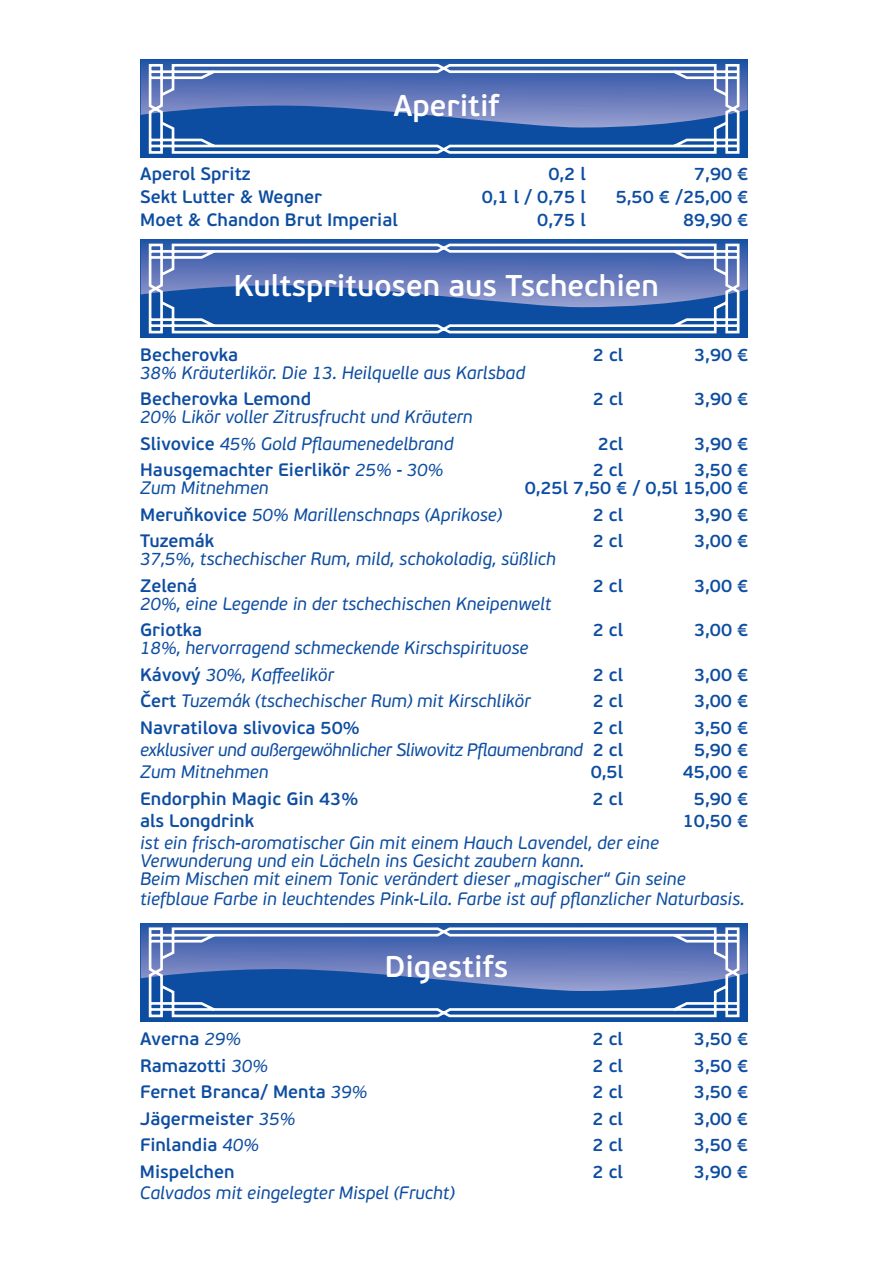
<style>
.page{position:relative;width:893px;height:1263px;background:#fff}
.page>*{position:absolute;margin:0;border:0;box-sizing:border-box;transform-origin:0 0}
.t1{font:600 30px "PF Beau Sans Pro";color:#fff}
.t2{font:italic 18px/18.5px "PF Beau Sans Pro";color:#0d4da1}
.t3{font:600 18px "PF Beau Sans Pro";color:#0d4da1}
.t4{font:italic 18px "PF Beau Sans Pro";letter-spacing:-.02em;color:#0d4da1}
.s1{font-weight:600;font-style:normal}
.s2{font-weight:400;font-style:italic}
</style>
<div class="page">
<div style="left:140px;top:60px;width:608px;height:98px;background:#0d4da1"></div>
<svg style="left:141px;top:60px;width:607px;height:55px"></svg>
<svg style="left:147px;top:63px;width:595px;height:91px"></svg>
<div style="left:140px;top:239px;width:608px;height:99px;background:#0d4da1"></div>
<svg style="left:141px;top:239px;width:607px;height:56px"></svg>
<svg style="left:147px;top:242px;width:595px;height:92px"></svg>
<div style="left:140px;top:923px;width:608px;height:99px;background:#0d4da1"></div>
<svg style="left:141px;top:923px;width:607px;height:56px"></svg>
<svg style="left:147px;top:926px;width:595px;height:92px"></svg>
<h1 class="t1" style="left:393px;top:88px;width:108px">Aperitif</h1>
<p class="t3" style="left:140px;top:163px;width:112px">Aperol Spritz</p>
<p class="t3" style="left:548px;top:163px;width:39px">0,2 l</p>
<p class="t3" style="left:694px;top:163px;width:56px">7,90 €</p>
<p class="t3" style="left:140px;top:186px;width:183px">Sekt Lutter &amp; Wegner</p>
<p class="t3" style="left:482px;top:186px;width:106px">0,1 l / 0,75 l</p>
<p class="t3" style="left:616px;top:186px;width:134px">5,50 € /25,00 €</p>
<p class="t3" style="left:140px;top:209px;width:259px">Moet &amp; Chandon Brut Imperial</p>
<p class="t3" style="left:537px;top:209px;width:50px">0,75 l</p>
<p class="t3" style="left:683px;top:209px;width:67px">89,90 €</p>
<h1 class="t1" style="left:234px;top:267px;width:427px">Kultsprituosen aus Tschechien</h1>
<p class="t3" style="left:140px;top:344px;width:99px">Becherovka</p>
<p class="t3" style="left:593px;top:344px;width:32px">2 cl</p>
<p class="t3" style="left:694px;top:344px;width:56px">3,90 €</p>
<p class="t2" style="left:140px;top:364px;width:386px">38% Kräuterlikör. Die 13. Heilquelle aus Karlsbad</p>
<p class="t3" style="left:140px;top:388px;width:172px">Becherovka Lemond</p>
<p class="t3" style="left:593px;top:388px;width:32px">2 cl</p>
<p class="t3" style="left:694px;top:388px;width:56px">3,90 €</p>
<p class="t2" style="left:140px;top:404px;width:334px;line-height:26.5px">20% Likör voller Zitrusfrucht und Kräutern<br><span class="s1">Slivovice</span> 45% Gold Pflaumenedelbrand</p>
<p class="t3" style="left:598px;top:433px;width:27px">2cl</p>
<p class="t3" style="left:694px;top:433px;width:56px">3,90 €</p>
<p class="t3" style="left:140px;top:459px;width:304px">Hausgemachter Eierlikör <span class="s2">25% - 30%</span></p>
<p class="t3" style="left:593px;top:459px;width:32px">2 cl</p>
<p class="t3" style="left:694px;top:459px;width:56px">3,50 €</p>
<p class="t2" style="left:140px;top:479px;width:130px">Zum Mitnehmen</p>
<p class="t3" style="left:525px;top:477px;width:225px">0,25l 7,50 € / 0,5l 15,00 €</p>
<p class="t2" style="left:140px;top:506px;width:363px"><span class="s1">Meruňkovice</span> 50% Marillenschnaps (Aprikose)</p>
<p class="t3" style="left:593px;top:504px;width:32px">2 cl</p>
<p class="t3" style="left:694px;top:504px;width:56px">3,90 €</p>
<p class="t3" style="left:140px;top:530px;width:75px">Tuzemák</p>
<p class="t3" style="left:593px;top:530px;width:32px">2 cl</p>
<p class="t3" style="left:694px;top:530px;width:56px">3,00 €</p>
<p class="t2" style="left:140px;top:550px;width:417px">37,5%, tschechischer Rum, mild, schokoladig, süßlich</p>
<p class="t3" style="left:140px;top:575px;width:59px">Zelená</p>
<p class="t3" style="left:593px;top:575px;width:32px">2 cl</p>
<p class="t3" style="left:694px;top:575px;width:56px">3,00 €</p>
<p class="t2" style="left:140px;top:595px;width:412px">20%, eine Legende in der tschechischen Kneipenwelt</p>
<p class="t3" style="left:140px;top:619px;width:63px">Griotka</p>
<p class="t3" style="left:593px;top:619px;width:32px">2 cl</p>
<p class="t3" style="left:694px;top:619px;width:56px">3,00 €</p>
<p class="t2" style="left:140px;top:635px;width:390px;line-height:26.5px">18%, hervorragend schmeckende Kirschspirituose<br><span class="s1">Kávový</span> 30%, Kaffeelikör</p>
<p class="t3" style="left:593px;top:664px;width:32px">2 cl</p>
<p class="t3" style="left:694px;top:664px;width:56px">3,00 €</p>
<p class="t2" style="left:140px;top:692px;width:392px"><span class="s1">Čert</span> Tuzemák (tschechischer Rum) mit Kirschlikör</p>
<p class="t3" style="left:593px;top:690px;width:32px">2 cl</p>
<p class="t3" style="left:694px;top:690px;width:56px">3,00 €</p>
<p class="t3" style="left:140px;top:717px;width:221px">Navratilova slivovica 50%</p>
<p class="t3" style="left:593px;top:717px;width:32px">2 cl</p>
<p class="t3" style="left:694px;top:717px;width:56px">3,50 €</p>
<p class="t4" style="left:140px;top:740px;width:484px">exklusiver und außergewöhnlicher Sliwovitz Pflaumenbrand <span class="s1">2 cl</span></p>
<p class="t3" style="left:694px;top:739px;width:56px">5,90 €</p>
<p class="t2" style="left:140px;top:763px;width:130px">Zum Mitnehmen</p>
<p class="t3" style="left:591px;top:761px;width:34px">0,5l</p>
<p class="t3" style="left:683px;top:761px;width:67px">45,00 €</p>
<p class="t3" style="left:140px;top:788px;width:220px">Endorphin Magic Gin 43%</p>
<p class="t3" style="left:593px;top:788px;width:32px">2 cl</p>
<p class="t3" style="left:694px;top:788px;width:56px">5,90 €</p>
<p class="t3" style="left:140px;top:810px;width:116px">als Longdrink</p>
<p class="t3" style="left:683px;top:810px;width:67px">10,50 €</p>
<p class="t2" style="left:140px;top:834px;width:606px">ist ein frisch-aromatischer Gin mit einem Hauch Lavendel, der eine Verwunderung und ein Lächeln ins Gesicht zaubern kann.<br>Beim Mischen mit einem Tonic verändert dieser „magischer“ Gin seine tiefblaue Farbe in leuchtendes Pink-Lila. Farbe ist auf pflanzlicher Naturbasis.</p>
<h1 class="t1" style="left:385px;top:949px;width:125px">Digestifs</h1>
<p class="t3" style="left:140px;top:1028px;width:102px">Averna <span class="s2">29%</span></p>
<p class="t3" style="left:593px;top:1028px;width:32px">2 cl</p>
<p class="t3" style="left:694px;top:1028px;width:56px">3,50 €</p>
<p class="t3" style="left:140px;top:1054px;width:129px">Ramazotti <span class="s2">30%</span></p>
<p class="t3" style="left:593px;top:1054px;width:32px">2 cl</p>
<p class="t3" style="left:694px;top:1054px;width:56px">3,50 €</p>
<p class="t3" style="left:140px;top:1081px;width:229px">Fernet Branca/ Menta <span class="s2">39%</span></p>
<p class="t3" style="left:593px;top:1081px;width:32px">2 cl</p>
<p class="t3" style="left:694px;top:1081px;width:56px">3,50 €</p>
<p class="t3" style="left:140px;top:1107px;width:157px">Jägermeister <span class="s2">35%</span></p>
<p class="t3" style="left:593px;top:1107px;width:32px">2 cl</p>
<p class="t3" style="left:694px;top:1107px;width:56px">3,00 €</p>
<p class="t3" style="left:140px;top:1134px;width:120px">Finlandia <span class="s2">40%</span></p>
<p class="t3" style="left:593px;top:1134px;width:32px">2 cl</p>
<p class="t3" style="left:694px;top:1134px;width:56px">3,50 €</p>
<p class="t3" style="left:140px;top:1160px;width:96px">Mispelchen</p>
<p class="t3" style="left:592px;top:1160px;width:32px">2 cl</p>
<p class="t3" style="left:694px;top:1160px;width:56px">3,90 €</p>
<p class="t2" style="left:140px;top:1183px;width:316px">Calvados mit eingelegter Mispel (Frucht)</p>
</div>
